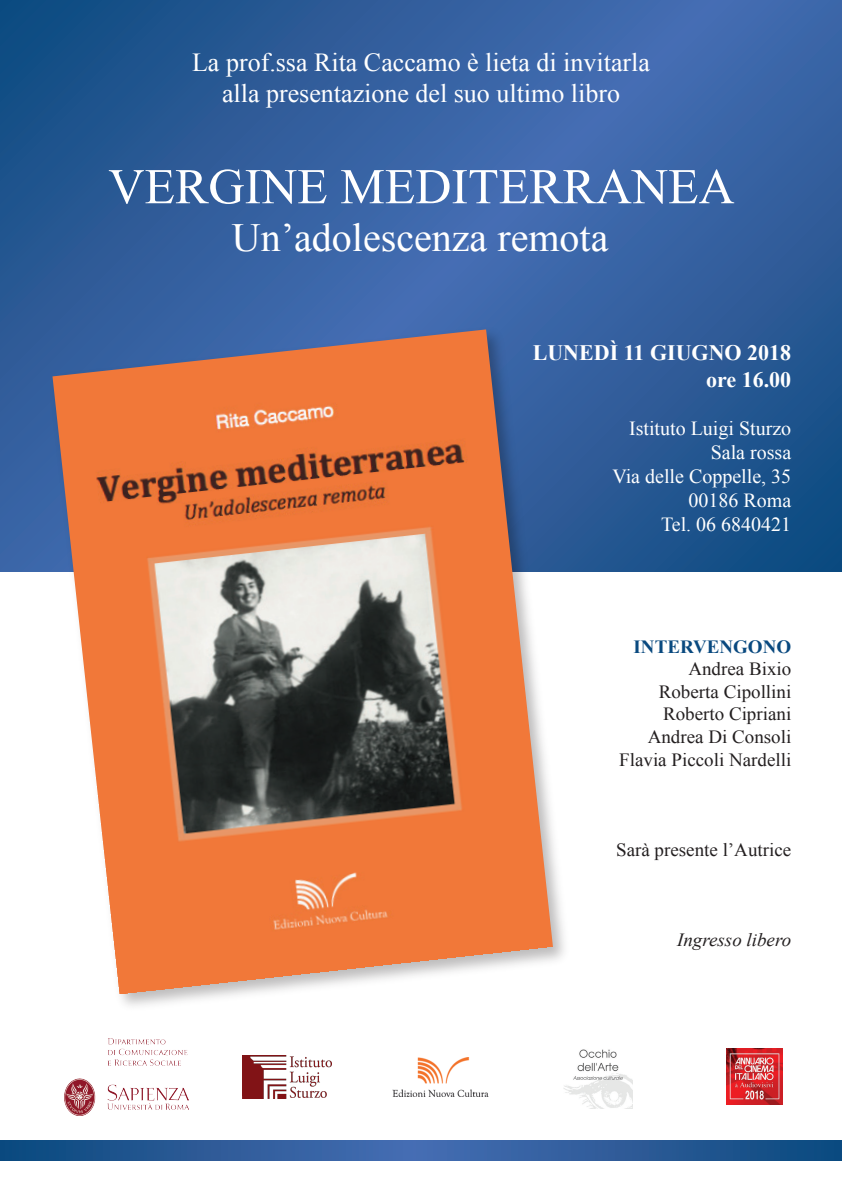
<style>
.page{position:relative;width:842px;height:1191px;background:#fff}
.page>*{position:absolute;margin:0;border:0;box-sizing:border-box;transform-origin:0 0}
.t1{font:50px "Times New Roman";color:#fff}
.t2{font:40px "Times New Roman";color:#fff}
.t3{font:26px/31.2px "Times New Roman";color:#fff;text-align:center}
.t4{font:700 22px/26.4px "Times New Roman";color:#fff;text-align:right}
.t5{font:20px/24px "Times New Roman";color:#fff;text-align:right}
.t6{font:18.6px/22.5px "Times New Roman";color:#231f20;text-align:right}
.t7{font:italic 18.6px "Times New Roman";color:#231f20}
.t8{font:700 18.6px "Times New Roman";color:#09497f}
</style>
<div class="page">
<svg style="left:0;top:0;width:842px;height:571px;background:#305e9d"></svg>
<svg style="left:0;top:1140px;width:842px;height:20px;background:#2a5b98"></svg>
<img style="left:392px;top:1057px;width:96px;height:39px">
<img style="left:65px;top:1038px;width:124px;height:77px">
<img style="left:44px;top:321px;width:531px;height:685px">
<img style="left:52px;top:329px;width:501px;height:665px">
<img style="left:242px;top:1055px;width:89px;height:43px">
<img style="left:563px;top:1049px;width:70px;height:59px">
<img style="left:726px;top:1048px;width:57px;height:56px">
<h3 class="t3" style="left:192px;top:47px;width:459px">La prof.ssa Rita Caccamo è lieta di invitarla alla presentazione del suo ultimo libro</h3>
<h1 class="t1" style="left:108px;top:159px;width:628px">VERGINE MEDITERRANEA</h1>
<h2 class="t2" style="left:232px;top:216px;width:378px">Un’adolescenza remota</h2>
<p class="t4" style="left:533px;top:340px;width:260px">LUNEDÌ 11 GIUGNO 2018 ore 16.00</p>
<p class="t5" style="left:612px;top:416px;width:180px">Istituto Luigi Sturzo<br>Sala rossa<br>Via delle Coppelle, 35<br>00186 Roma<br>Tel. 06 6840421</p>
<p class="t8" style="left:633px;top:636px;width:159px">INTERVENGONO</p>
<p class="t6" style="left:619px;top:658px;width:174px">Andrea Bixio<br>Roberta Cipollini<br>Roberto Cipriani<br>Andrea Di Consoli<br>Flavia Piccoli Nardelli</p>
<p class="t6" style="left:616px;top:838px;width:177px">Sarà presente l’Autrice</p>
<p class="t7" style="left:677px;top:929px;width:116px">Ingresso libero</p>
</div>
